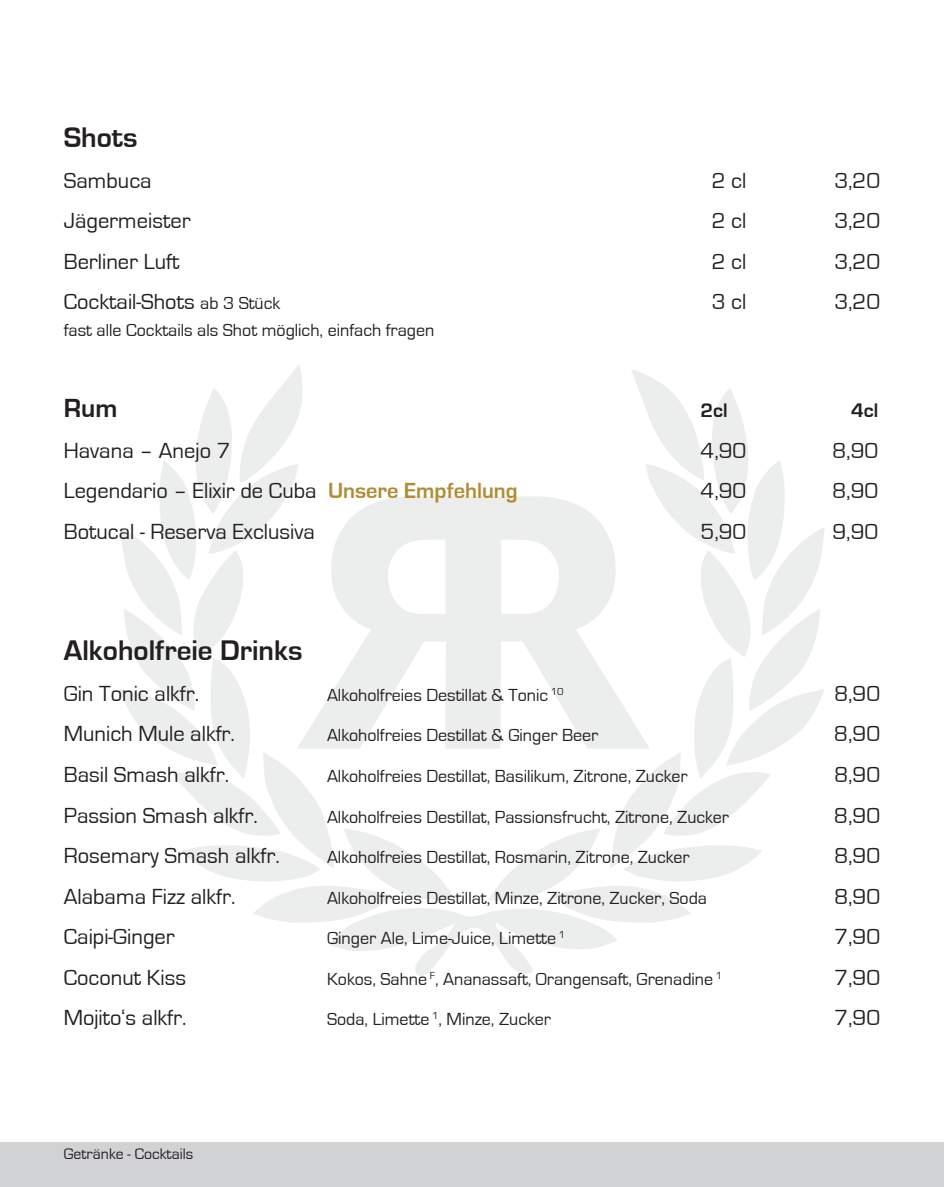
<style>
.page{position:relative;width:944px;height:1187px;background:#fff}
.page>*{position:absolute;margin:0;border:0;box-sizing:border-box;transform-origin:0 0}
.t1{font:700 29.25px "Eurostile";color:#231f20}
.t2{font:700 27px "Eurostile";color:#231f20}
.t3{font:22.5px "Eurostile";color:#231f20}
.t4{font:700 20.25px "Eurostile";color:#231f20}
.t5{font:18px "Eurostile";color:#231f20}
.t6{font:15.75px "Eurostile";color:#231f20}
.s1{font-size:18px}
.s2{font-weight:700;color:#b18c34}
</style>
<div class="page">
<svg style="left:119px;top:365px;width:706px;height:611px"></svg>
<svg style="left:297px;top:496px;width:353px;height:252px;fill:#eceded"></svg>
<div style="left:0;top:1142px;width:944px;height:44px;background:#d1d2d4"></div>
<h1 class="t1" style="left:64px;top:121px;width:75px">Shots</h1>
<p class="t3" style="left:64px;top:168px;width:89px">Sambuca</p>
<p class="t3" style="left:712px;top:168px;width:36px">2 cl</p>
<p class="t3" style="left:834px;top:168px;width:47px">3,20</p>
<p class="t3" style="left:64px;top:209px;width:128px">Jägermeister</p>
<p class="t3" style="left:712px;top:209px;width:36px">2 cl</p>
<p class="t3" style="left:834px;top:209px;width:47px">3,20</p>
<p class="t3" style="left:64px;top:249px;width:117px">Berliner Luft</p>
<p class="t3" style="left:712px;top:249px;width:36px">2 cl</p>
<p class="t3" style="left:834px;top:249px;width:47px">3,20</p>
<p class="t3" style="left:64px;top:290px;width:218px">Cocktail-Shots <span class="s1">ab 3 Stück</span></p>
<p class="t3" style="left:712px;top:290px;width:36px">3 cl</p>
<p class="t3" style="left:834px;top:290px;width:47px">3,20</p>
<p class="t5" style="left:64px;top:320px;width:372px">fast alle Cocktails als Shot möglich, einfach fragen</p>
<h2 class="t2" style="left:64px;top:393px;width:55px">Rum</h2>
<p class="t4" style="left:701px;top:399px;width:29px">2cl</p>
<p class="t4" style="left:851px;top:399px;width:29px">4cl</p>
<p class="t3" style="left:64px;top:438px;width:168px">Havana – Anejo 7</p>
<p class="t3" style="left:701px;top:438px;width:47px">4,90</p>
<p class="t3" style="left:832px;top:438px;width:47px">8,90</p>
<p class="t3" style="left:64px;top:479px;width:455px">Legendario – Elixir de Cuba <span class="s2">Unsere Empfehlung</span></p>
<p class="t3" style="left:701px;top:479px;width:47px">4,90</p>
<p class="t3" style="left:832px;top:479px;width:47px">8,90</p>
<p class="t3" style="left:64px;top:519px;width:253px">Botucal - Reserva Exclusiva</p>
<p class="t3" style="left:701px;top:519px;width:47px">5,90</p>
<p class="t3" style="left:832px;top:519px;width:47px">9,90</p>
<h1 class="t1" style="left:64px;top:634px;width:240px">Alkoholfreie Drinks</h1>
<p class="t3" style="left:64px;top:681px;width:137px">Gin Tonic alkfr.</p>
<p class="t5" style="left:327px;top:685px;width:238px">Alkoholfreies Destillat &amp; Tonic <sup>10</sup></p>
<p class="t3" style="left:834px;top:681px;width:47px">8,90</p>
<p class="t3" style="left:64px;top:722px;width:173px">Munich Mule alkfr.</p>
<p class="t5" style="left:327px;top:725px;width:273px">Alkoholfreies Destillat &amp; Ginger Beer</p>
<p class="t3" style="left:834px;top:722px;width:47px">8,90</p>
<p class="t3" style="left:64px;top:762px;width:167px">Basil Smash alkfr.</p>
<p class="t5" style="left:327px;top:766px;width:362px">Alkoholfreies Destillat, Basilikum, Zitrone, Zucker</p>
<p class="t3" style="left:834px;top:762px;width:47px">8,90</p>
<p class="t3" style="left:64px;top:803px;width:196px">Passion Smash alkfr.</p>
<p class="t5" style="left:327px;top:806px;width:404px">Alkoholfreies Destillat, Passionsfrucht, Zitrone, Zucker</p>
<p class="t3" style="left:834px;top:803px;width:47px">8,90</p>
<p class="t3" style="left:64px;top:843px;width:217px">Rosemary Smash alkfr.</p>
<p class="t5" style="left:327px;top:847px;width:364px">Alkoholfreies Destillat, Rosmarin, Zitrone, Zucker</p>
<p class="t3" style="left:834px;top:843px;width:47px">8,90</p>
<p class="t3" style="left:64px;top:884px;width:173px">Alabama Fizz alkfr.</p>
<p class="t5" style="left:327px;top:887px;width:381px">Alkoholfreies Destillat, Minze, Zitrone, Zucker, Soda</p>
<p class="t3" style="left:834px;top:884px;width:47px">8,90</p>
<p class="t3" style="left:64px;top:924px;width:113px">Caipi-Ginger</p>
<p class="t5" style="left:327px;top:928px;width:240px">Ginger Ale, Lime-Juice, Limette <sup>1</sup></p>
<p class="t3" style="left:834px;top:924px;width:47px">7,90</p>
<p class="t3" style="left:64px;top:965px;width:124px">Coconut Kiss</p>
<p class="t5" style="left:327px;top:968px;width:397px">Kokos, Sahne <sup>F</sup>, Ananassaft, Orangensaft, Grenadine <sup>1</sup></p>
<p class="t3" style="left:834px;top:965px;width:47px">7,90</p>
<p class="t3" style="left:64px;top:1005px;width:124px">Mojito‘s alkfr.</p>
<p class="t5" style="left:327px;top:1009px;width:225px">Soda, Limette <sup>1</sup>, Minze, Zucker</p>
<p class="t3" style="left:834px;top:1005px;width:47px">7,90</p>
<p class="t6" style="left:64px;top:1145px;width:131px">Getränke - Cocktails</p>
</div>
